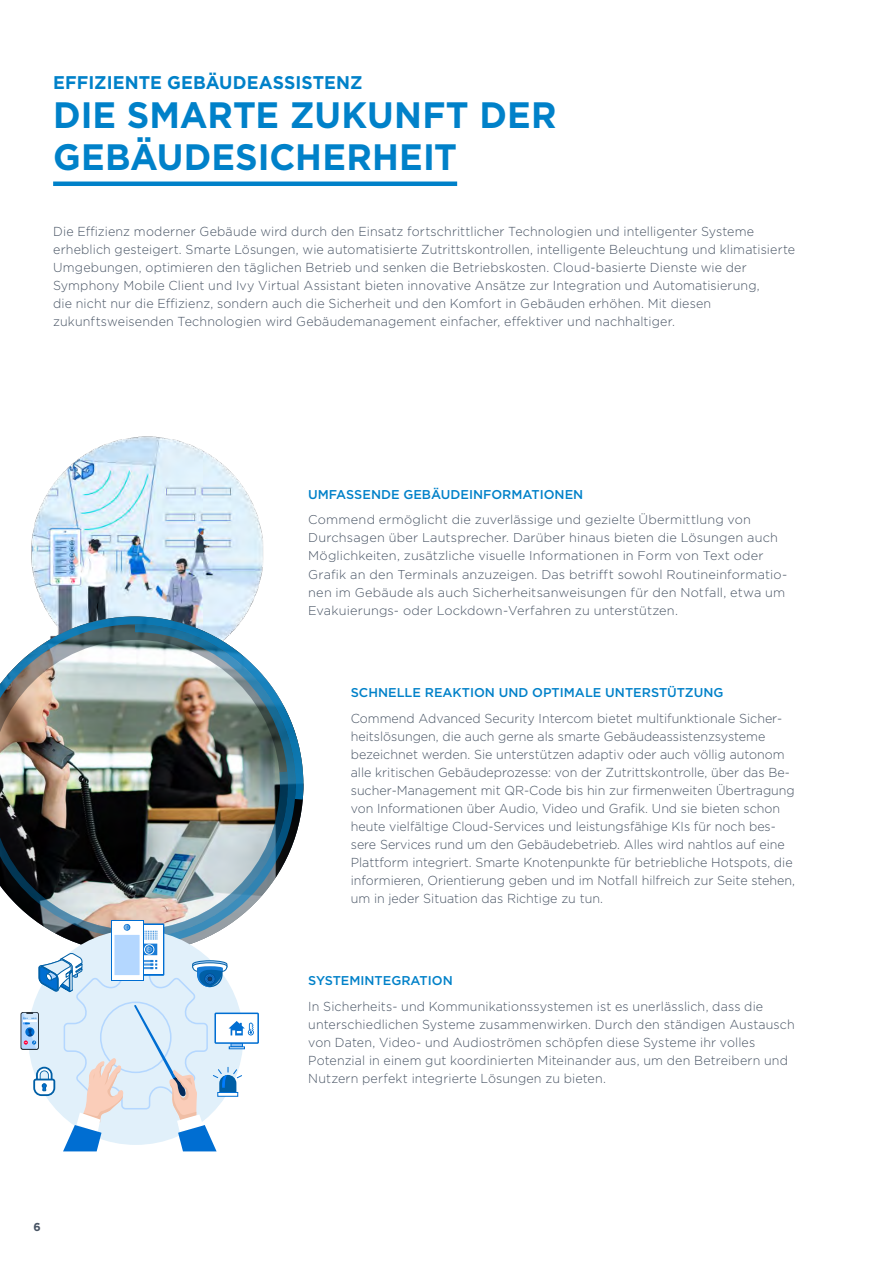
<style>
.page{position:relative;width:893px;height:1263px;background:#fff}
.page>*{position:absolute;margin:0;border:0;box-sizing:border-box;transform-origin:0 0}
.t1{font:700 36.75px/42px "Gotham";color:#0081c9;scale:.96 1}
.t2{font:700 18.3px "Gotham";letter-spacing:.005em;color:#0081c9;scale:.96 1}
.t3{font:300 13.05px/18px "Gotham";color:#485464;scale:.96 1}
.t4{font:300 12.75px/18px "Gotham";letter-spacing:.015em;color:#485464}
.t5{font:500 12.75px "Gotham";color:#0081c9}
.t6{font:700 11.55px "Gotham";color:#485464;scale:.96 1}
</style>
<div class="page">
<img style="left:31px;top:436px;width:233px;height:169px">
<img style="left:0;top:605px;width:304px;height:196px">
<img style="left:134px;top:623px;width:163px;height:228px">
<img style="left:0;top:770px;width:290px;height:154px">
<svg style="left:134px;top:923px;width:30px;height:53px"></svg>
<div style="left:111px;top:920px;width:32px;height:60px;background:#006ed2"></div>
<div style="left:112px;top:921px;width:30px;height:58px;background:#fff"></div>
<div style="left:21px;top:1013px;width:17px;height:36px;background:#b4d7ff;border-radius:2px"></div>
<div style="left:214px;top:1012px;width:45px;height:32px;border:2px solid #006ed2"></div>
<svg style="left:23px;top:924px;width:231px;height:227px"></svg>
<div style="left:53px;top:181px;width:404px;height:5px;background:#0081c9"></div>
<h2 class="t2" style="left:53px;top:70px;width:324px">EFFIZIENTE GEBÄUDEASSISTENZ</h2>
<h1 class="t1" style="left:53px;top:94px;width:526px">DIE SMARTE ZUKUNFT DER<br>GEBÄUDESICHERHEIT</h1>
<p class="t3" style="left:53px;top:222px;width:774px">Die Effizienz moderner Gebäude wird durch den Einsatz fortschrittlicher Technologien und intelligenter Systeme erheblich gesteigert. Smarte Lösungen, wie automatisierte Zutrittskontrollen, intelligente Beleuchtung und klimatisierte Umgebungen, optimieren den täglichen Betrieb und senken die Betriebskosten. Cloud-basierte Dienste wie der Symphony Mobile Client und Ivy Virtual Assistant bieten innovative Ansätze zur Integration und Automatisierung,<br>die nicht nur die Effizienz, sondern auch die Sicherheit und den Komfort in Gebäuden erhöhen. Mit diesen zukunftsweisenden Technologien wird Gebäudemanagement einfacher, effektiver und nachhaltiger.</p>
<p class="t6" style="left:34px;top:1219px;width:9px">6</p>
<p class="t5" style="left:308px;top:486px;width:277px">UMFASSENDE GEBÄUDEINFORMATIONEN</p>
<p class="t4" style="left:308px;top:511px;width:480px">Commend ermöglicht die zuverlässige und gezielte Übermittlung von Durchsagen über Lautsprecher. Darüber hinaus bieten die Lösungen auch Möglichkeiten, zusätzliche visuelle Informationen in Form von Text oder Grafik an den Terminals anzuzeigen. Das betrifft sowohl Routineinformatio&shy;nen im Gebäude als auch Sicherheitsanweisungen für den Notfall, etwa um Evakuierungs- oder Lockdown-Verfahren zu unterstützen.</p>
<p class="t5" style="left:351px;top:684px;width:374px">SCHNELLE REAKTION UND OPTIMALE UNTERSTÜTZUNG</p>
<p class="t3" style="left:351px;top:708px;width:464px">Commend Advanced Security Intercom bietet multifunktionale Sicher&shy;heitslösungen, die auch gerne als smarte Gebäudeassistenzsysteme bezeichnet werden. Sie unterstützen adaptiv oder auch völlig autonom alle kritischen Gebäudeprozesse: von der Zutrittskontrolle, über das Be&shy;sucher-Management mit QR-Code bis hin zur firmenweiten Übertragung von Informationen über Audio, Video und Grafik. Und sie bieten schon heute vielfältige Cloud-Services und leistungsfähige KIs für noch bes&shy;sere Services rund um den Gebäudebetrieb. Alles wird nahtlos auf eine Plattform integriert. Smarte Knotenpunkte für betriebliche Hotspots, die informieren, Orientierung geben und im Notfall hilfreich zur Seite stehen, um in jeder Situation das Richtige zu tun.</p>
<p class="t5" style="left:308px;top:972px;width:146px">SYSTEMINTEGRATION</p>
<p class="t3" style="left:308px;top:997px;width:508px">In Sicherheits- und Kommunikationssystemen ist es unerlässlich, dass die unterschiedlichen Systeme zusammenwirken. Durch den ständigen Austausch von Daten, Video- und Audioströmen schöpfen diese Systeme ihr volles Potenzial in einem gut koordinierten Miteinander aus, um den Betreibern und Nutzern perfekt integrierte Lösungen zu bieten.</p>
</div>
